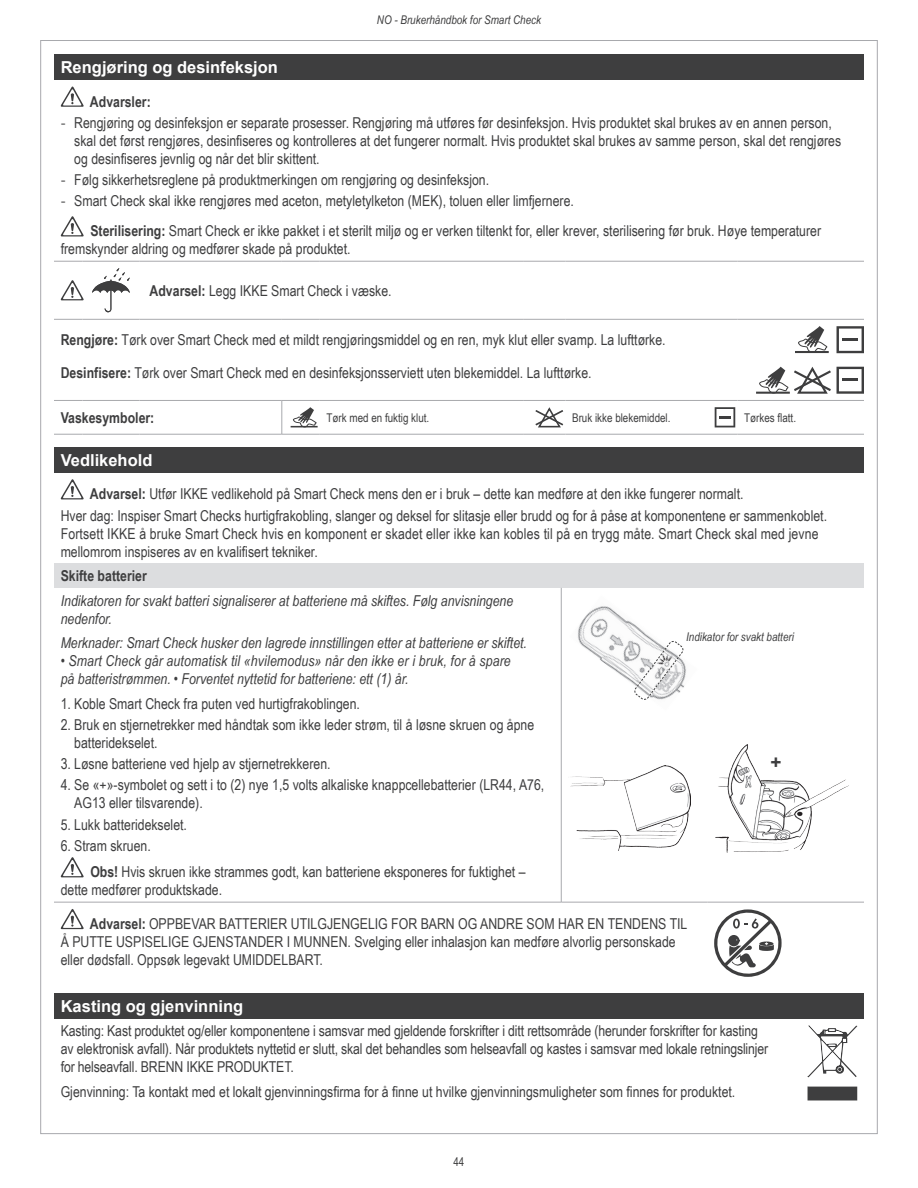
<style>
.page{position:relative;width:918px;height:1188px;background:#fff}
.page>*{position:absolute;margin:0;border:0;box-sizing:border-box;transform-origin:0 0}
.t1{font:700 18.9px "Arial";color:#3e3e3f}
.t2{font:700 16.5px "Arial";color:#fff}
.bullets{font:15px/18px "Arial Narrow";color:#3e3e3f}
.t3{font:italic 15px/18px "Arial Narrow";color:#3e3e3f}
.bullets-2{font:700 15px "Arial Narrow";color:#3e3e3f}
.t4{font:12px "Arial Narrow";color:#3e3e3f}
.t5{font:italic 12px "Arial Narrow";color:#3e3e3f}
.s1{font-family:"Trade Gothic LT Std Cn 18"}
.s2{font-weight:700}
</style>
<div class="page">
<div style="left:54px;top:447px;width:810px;height:25px;background:#3e3e3f"></div>
<div style="left:54px;top:563px;width:810px;height:25px;background:#dcdddf"></div>
<hr style="left:561px;top:691px;width:1px;height:211px;background:#a8a9ad">
<hr style="left:561px;top:588px;width:1px;height:103px;background:#a8a9ad">
<hr style="left:54px;top:902px;width:507px;height:1px;background:#a8a9ad">
<hr style="left:561px;top:902px;width:146px;height:1px;background:#a8a9ad">
<hr style="left:707px;top:902px;width:157px;height:1px;background:#a8a9ad">
<svg style="left:61px;top:479px;width:23px;height:20px"></svg>
<svg style="left:578px;top:606px;width:108px;height:94px"></svg>
<img style="left:570px;top:766px;width:120px;height:85px">
<img style="left:716px;top:745px;width:133px;height:108px">
<svg style="left:61px;top:857px;width:23px;height:20px"></svg>
<svg style="left:61px;top:909px;width:23px;height:20px"></svg>
<svg style="left:714px;top:909px;width:68px;height:68px"></svg>
<div style="left:54px;top:54px;width:810px;height:26px;background:#3e3e3f"></div>
<svg style="left:54px;top:261px;width:28px;height:1px"></svg>
<hr style="left:82px;top:261px;width:57px;height:1px;background:#a8a9ad">
<hr style="left:139px;top:261px;width:143px;height:1px;background:#a8a9ad">
<hr style="left:282px;top:261px;width:38px;height:1px;background:#a8a9ad">
<hr style="left:320px;top:261px;width:204px;height:1px;background:#a8a9ad">
<hr style="left:524px;top:261px;width:41px;height:1px;background:#a8a9ad">
<hr style="left:565px;top:261px;width:125px;height:1px;background:#a8a9ad">
<hr style="left:690px;top:261px;width:47px;height:1px;background:#a8a9ad">
<hr style="left:737px;top:261px;width:127px;height:1px;background:#a8a9ad">
<svg style="left:54px;top:319px;width:28px;height:1px"></svg>
<hr style="left:82px;top:319px;width:57px;height:1px;background:#a8a9ad">
<hr style="left:139px;top:319px;width:143px;height:1px;background:#a8a9ad">
<hr style="left:282px;top:319px;width:38px;height:1px;background:#a8a9ad">
<hr style="left:320px;top:319px;width:204px;height:1px;background:#a8a9ad">
<hr style="left:524px;top:319px;width:41px;height:1px;background:#a8a9ad">
<hr style="left:565px;top:319px;width:125px;height:1px;background:#a8a9ad">
<hr style="left:690px;top:319px;width:47px;height:1px;background:#a8a9ad">
<hr style="left:737px;top:319px;width:127px;height:1px;background:#a8a9ad">
<svg style="left:54px;top:400px;width:28px;height:1px"></svg>
<hr style="left:82px;top:400px;width:57px;height:1px;background:#a8a9ad">
<hr style="left:139px;top:400px;width:143px;height:1px;background:#a8a9ad">
<hr style="left:282px;top:400px;width:38px;height:1px;background:#a8a9ad">
<hr style="left:282px;top:401px;width:1px;height:33px;background:#a8a9ad">
<hr style="left:320px;top:400px;width:204px;height:1px;background:#a8a9ad">
<hr style="left:524px;top:400px;width:41px;height:1px;background:#a8a9ad">
<hr style="left:565px;top:400px;width:125px;height:1px;background:#a8a9ad">
<hr style="left:690px;top:400px;width:47px;height:1px;background:#a8a9ad">
<hr style="left:737px;top:400px;width:127px;height:1px;background:#a8a9ad">
<svg style="left:54px;top:434px;width:28px;height:1px"></svg>
<hr style="left:82px;top:434px;width:57px;height:1px;background:#a8a9ad">
<hr style="left:139px;top:434px;width:143px;height:1px;background:#a8a9ad">
<hr style="left:282px;top:434px;width:38px;height:1px;background:#a8a9ad">
<hr style="left:320px;top:434px;width:204px;height:1px;background:#a8a9ad">
<hr style="left:524px;top:434px;width:41px;height:1px;background:#a8a9ad">
<hr style="left:565px;top:434px;width:125px;height:1px;background:#a8a9ad">
<hr style="left:690px;top:434px;width:47px;height:1px;background:#a8a9ad">
<hr style="left:737px;top:434px;width:127px;height:1px;background:#a8a9ad">
<svg style="left:61px;top:87px;width:23px;height:20px"></svg>
<svg style="left:61px;top:216px;width:23px;height:20px"></svg>
<svg style="left:61px;top:280px;width:23px;height:20px"></svg>
<svg style="left:92px;top:268px;width:38px;height:45px"></svg>
<svg style="left:798px;top:326px;width:29px;height:25px"></svg>
<hr style="left:795px;top:351px;width:34px;height:2px;background:#3e3e3f">
<svg style="left:837px;top:326px;width:27px;height:27px"></svg>
<hr style="left:843px;top:338px;width:15px;height:3px;background:#3e3e3f">
<svg style="left:837px;top:367px;width:27px;height:27px"></svg>
<hr style="left:843px;top:378px;width:15px;height:3px;background:#3e3e3f">
<svg style="left:794px;top:367px;width:37px;height:27px"></svg>
<svg style="left:759px;top:367px;width:29px;height:25px"></svg>
<hr style="left:756px;top:392px;width:34px;height:2px;background:#3e3e3f">
<svg style="left:291px;top:407px;width:27px;height:20px"></svg>
<svg style="left:536px;top:407px;width:27px;height:20px"></svg>
<svg style="left:715px;top:407px;width:20px;height:20px"></svg>
<div style="left:54px;top:993px;width:810px;height:25px;background:#3e3e3f"></div>
<svg style="left:808px;top:1086px;width:49px;height:14px"></svg>
<svg style="left:808px;top:1025px;width:49px;height:52px"></svg>
<p class="t5" style="left:377px;top:12px;width:166px">NO - Brukerhåndbok for Smart Check</p>
<p class="t2" style="left:61px;top:56px;width:219px">Rengjøring og desinfeksjon</p>
<p class="bullets-2" style="left:90px;top:90px;width:62px">Advarsler:</p>
<p class="bullets" style="left:74px;top:113px;width:769px;text-indent:-14px"><span class="s1">-</span> Rengjøring og desinfeksjon er separate prosesser. Rengjøring må utføres før desinfeksjon. Hvis produktet skal brukes av en annen person, skal det først rengjøres, desinfiseres og kontrolleres at det fungerer normalt. Hvis produktet skal brukes av samme person, skal det rengjøres og desinfiseres jevnlig og når det blir skittent.</p>
<p class="bullets" style="left:61px;top:170px;width:430px"><span class="s1">-</span> Følg sikkerhetsreglene på produktmerkingen om rengjøring og desinfeksjon.</p>
<p class="bullets" style="left:61px;top:192px;width:515px"><span class="s1">-</span> Smart Check skal ikke rengjøres med aceton, metyletylketon (MEK), toluen eller limfjernere.</p>
<p class="bullets" style="left:61px;top:222px;width:762px;text-indent:30px"><span class="s2">Sterilisering:</span> Smart Check er ikke pakket i et sterilt miljø og er verken tiltenkt for, eller krever, sterilisering før bruk. Høye temperaturer fremskynder aldring og medfører skade på produktet.</p>
<p class="bullets" style="left:150px;top:281px;width:244px"><span class="s2">Advarsel:</span> Legg IKKE Smart Check i væske.</p>
<p class="bullets" style="left:61px;top:330px;width:606px"><span class="s2">Rengjøre:</span> Tørk over Smart Check med et mildt rengjøringsmiddel og en ren, myk klut eller svamp. La lufttørke.</p>
<p class="bullets" style="left:61px;top:363px;width:532px"><span class="s2">Desinfisere:</span> Tørk over Smart Check med en desinfeksjonsserviett uten blekemiddel. La lufttørke.</p>
<p class="bullets-2" style="left:61px;top:406px;width:95px">Vaskesymboler:</p>
<p class="t4" style="left:327px;top:409px;width:104px">Tørk med en fuktig klut.</p>
<p class="t4" style="left:572px;top:409px;width:100px">Bruk ikke blekemiddel.</p>
<p class="t4" style="left:744px;top:409px;width:53px">Tørkes flatt.</p>
<p class="t2" style="left:61px;top:448px;width:93px">Vedlikehold</p>
<p class="bullets" style="left:90px;top:485px;width:655px"><span class="s2">Advarsel:</span> Utfør IKKE vedlikehold på Smart Check mens den er i bruk – dette kan medføre at den ikke fungerer normalt.</p>
<p class="bullets" style="left:61px;top:506px;width:768px">Hver dag: Inspiser Smart Checks hurtigfrakobling, slanger og deksel for slitasje eller brudd og for å påse at komponentene er sammenkoblet.<br>Fortsett IKKE å bruke Smart Check hvis en komponent er skadet eller ikke kan kobles til på en trygg måte. Smart Check skal med jevne mellomrom inspiseres av en kvalifisert tekniker.</p>
<p class="bullets-2" style="left:61px;top:564px;width:88px">Skifte batterier</p>
<p class="t3" style="left:61px;top:591px;width:454px">Indikatoren for svakt batteri signaliserer at batteriene må skiftes. Følg anvisningene nedenfor.</p>
<p class="t3" style="left:61px;top:634px;width:468px">Merknader: Smart Check husker den lagrede innstillingen etter at batteriene er skiftet.</p>
<p class="t3" style="left:61px;top:652px;width:452px">• Smart Check går automatisk til «hvilemodus» når den ikke er i bruk, for å spare på batteristrømmen. • Forventet nyttetid for batteriene: ett (1) år.</p>
<p class="t5" style="left:686px;top:629px;width:109px">Indikator for svakt batteri</p>
<p class="bullets" style="left:61px;top:694px;width:301px">1. Koble Smart Check fra puten ved hurtigfrakoblingen.</p>
<p class="bullets" style="left:74px;top:715px;width:462px;text-indent:-14px">2. Bruk en stjernetrekker med håndtak som ikke leder strøm, til å løsne skruen og åpne batteridekselet.</p>
<p class="bullets" style="left:61px;top:754px;width:271px">3. Løsne batteriene ved hjelp av stjernetrekkeren.</p>
<p class="bullets" style="left:74px;top:776px;width:472px;text-indent:-14px">4. Se «+»-symbolet og sett i to (2) nye 1,5 volts alkaliske knappcellebatterier (LR44, A76,<br>AG13 eller tilsvarende).</p>
<p class="bullets" style="left:61px;top:815px;width:128px">5. Lukk batteridekselet.</p>
<p class="bullets" style="left:61px;top:836px;width:92px">6. Stram skruen.</p>
<p class="bullets" style="left:61px;top:863px;width:466px;text-indent:30px"><span class="s2">Obs!</span> Hvis skruen ikke strammes godt, kan batteriene eksponeres for fuktighet – dette medfører produktskade.</p>
<p class="bullets" style="left:61px;top:914px;width:628px;text-indent:29px"><span class="s2">Advarsel:</span> OPPBEVAR BATTERIER UTILGJENGELIG FOR BARN OG ANDRE SOM HAR EN TENDENS TIL<br>Å PUTTE USPISELIGE GJENSTANDER I MUNNEN. Svelging eller inhalasjon kan medføre alvorlig personskade eller dødsfall. Oppsøk legevakt UMIDDELBART.</p>
<p class="t1" style="left:770px;top:749px;width:13px">+</p>
<p class="t2" style="left:61px;top:994px;width:184px">Kasting og gjenvinning</p>
<p class="bullets" style="left:61px;top:1021px;width:709px">Kasting: Kast produktet og/eller komponentene i samsvar med gjeldende forskrifter i ditt rettsområde (herunder forskrifter for kasting av elektronisk avfall). Når produktets nyttetid er slutt, skal det behandles som helseavfall og kastes i samsvar med lokale retningslinjer for helseavfall. BRENN IKKE PRODUKTET.</p>
<p class="bullets" style="left:61px;top:1082px;width:676px">Gjenvinning: Ta kontakt med et lokalt gjenvinningsfirma for å finne ut hvilke gjenvinningsmuligheter som finnes for produktet.</p>
<p class="t4" style="left:454px;top:1153px;width:12px">44</p>
</div>
